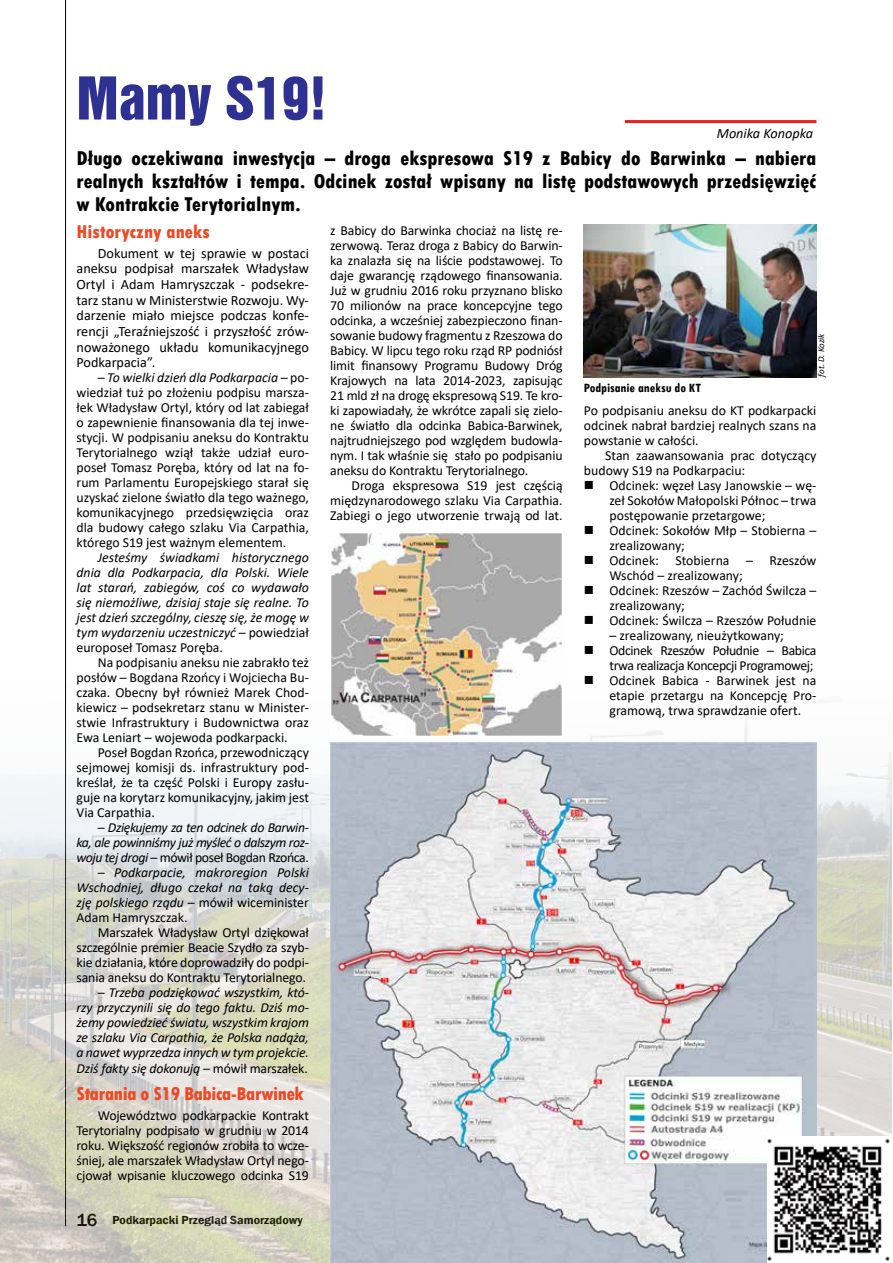
<style>
.page{position:relative;width:893px;height:1263px;background:#fff}
.page>*{position:absolute;margin:0;border:0;box-sizing:border-box;transform-origin:0 0}
.t1{font:54px "Switzerland Inserat";color:#2e3092}
.t2{font:800 condensed 21px/23.1px "Tw Cen";color:#000;text-align:justify}
.t3{font:800 condensed 19.5px "Tw Cen";letter-spacing:-.02em;color:#ef4823}
.t4{font:800 condensed 19.5px "Tw Cen";color:#ef4823}
.t5{font:14.25px/15.8px "Calibri";color:#000;text-align:justify}
.t6{font:italic 14.25px "Calibri";color:#000}
.t7{font:13.8px/15px "Calibri";color:#000;text-align:justify}
.t8{font:italic 13.8px/15px "Calibri";letter-spacing:-.01em;color:#000;text-align:justify}
.t9{font:700 condensed 13.5px "Tw Cen";color:#000}
.t10{font:600 12px "Franklin Gothic";color:#000}
.t11{font:italic 9px "Calibri";color:#000}
.s1{font-style:italic}
.s2{font-style:normal}
.s3{font-weight:500;font-size:18px}
</style>
<div class="page">
<hr style="left:65px;top:0;width:1px;height:1226px;background:#000">
<img style="left:0;top:691px;width:891px;height:572px">
<hr style="left:625px;top:120px;width:191px;height:3px;background:#ed1d24">
<img style="left:584px;top:224px;width:232px;height:153px">
<img style="left:330px;top:743px;width:486px;height:520px">
<img style="left:767px;top:1137px;width:124px;height:126px">
<img style="left:332px;top:534px;width:229px;height:201px">
<div style="left:329px;top:531px;width:235px;height:207px;border:2px solid #fff"></div>
<h1 class="t1" style="left:77px;top:65px;width:252px">Mamy S19!</h1>
<p class="t6" style="left:717px;top:124px;width:98px">Monika Konopka</p>
<h2 class="t2" style="left:77px;top:147px;width:741px">Długo oczekiwana inwestycja – droga ekspresowa S19 z Babicy do Barwinka – nabiera realnych kształtów i tempa. Odcinek został wpisany na listę podstawowych przedsięwzięć w Kontrakcie Terytorialnym.</h2>
<h3 class="t4" style="left:77px;top:220px;width:135px">Historyczny aneks</h3>
<p class="t5" style="left:77px;top:245px;width:234px;text-indent:21px">Dokument w tej sprawie w postaci aneksu podpisał marszałek Władysław Ortyl i Adam Hamryszczak - podsekre&shy;tarz stanu w Ministerstwie Rozwoju. Wy&shy;darzenie miało miejsce podczas konfe&shy;rencji „Teraźniejszość i przyszłość zrów&shy;noważonego układu komunikacyjnego Podkarpacia”.</p>
<p class="t7" style="left:77px;top:370px;width:234px;text-indent:21px"><span class="s1">– To wielki dzień dla Podkarpacia –</span> po&shy;wiedział tuż po złożeniu podpisu marsza&shy;łek Władysław Ortyl, który od lat zabiegał o zapewnienie finansowania dla tej inwe&shy;stycji. W podpisaniu aneksu do Kontraktu Terytorialnego wziął także udział euro&shy;poseł Tomasz Poręba, który od lat na fo&shy;rum Parlamentu Europejskiego starał się uzyskać zielone światło dla tego ważnego, komunikacyjnego przedsięwzięcia oraz dla budowy całego szlaku Via Carpathia, którego S19 jest ważnym elementem.</p>
<p class="t8" style="left:77px;top:550px;width:234px;text-indent:21px">Jesteśmy świadkami historycznego dnia dla Podkarpacia, dla Polski. Wiele lat starań, zabiegów, coś co wydawało się niemożliwe, dzisiaj staje się realne. To jest dzień szczególny, cieszę się, że mogę w tym wydarzeniu uczestniczyć <span class="s2">– powiedział europoseł Tomasz Poręba.</span></p>
<p class="t7" style="left:77px;top:655px;width:234px;text-indent:21px">Na podpisaniu aneksu nie zabrakło też posłów – Bogdana Rzońcy i Wojciecha Bu&shy;czaka. Obecny był również Marek Chod&shy;kiewicz – podsekretarz stanu w Minister&shy;stwie Infrastruktury i Budownictwa oraz Ewa Leniart – wojewoda podkarpacki.</p>
<p class="t7" style="left:77px;top:745px;width:234px;text-indent:21px">Poseł Bogdan Rzońca, przewodniczący sejmowej komisji ds. infrastruktury pod&shy;kreślał, że ta część Polski i Europy zasłu&shy;guje na korytarz komunikacyjny, jakim jest Via Carpathia.</p>
<p class="t8" style="left:77px;top:820px;width:234px;text-indent:21px">– Dziękujemy za ten odcinek do Barwin&shy;ka, ale powinniśmy już myśleć o dalszym roz&shy;woju tej drogi <span class="s2">– mówił poseł Bogdan Rzońca.</span></p>
<p class="t8" style="left:77px;top:865px;width:234px;text-indent:21px">– Podkarpacie, makroregion Polski Wschodniej, długo czekał na taką decy&shy;zję polskiego rządu <span class="s2">– mówił wiceminister Adam Hamryszczak.</span></p>
<p class="t7" style="left:77px;top:925px;width:234px;text-indent:21px">Marszałek Władysław Ortyl dziękował szczególnie premier Beacie Szydło za szyb&shy;kie działania, które doprowadziły do podpi&shy;sania aneksu do Kontraktu Terytorialnego.</p>
<p class="t8" style="left:77px;top:985px;width:234px;text-indent:21px">– Trzeba podziękować wszystkim, któ&shy;rzy przyczynili się do tego faktu. Dziś mo&shy;żemy powiedzieć światu, wszystkim krajom ze szlaku Via Carpathia, że Polska nadąża, a nawet wyprzedza innych w tym projekcie.<br>Dziś fakty się dokonują – <span class="s2">mówił marszałek.</span></p>
<h3 class="t3" style="left:77px;top:1082px;width:229px">Starania o S19 Babica-Barwinek</h3>
<p class="t7" style="left:77px;top:1107px;width:234px;text-indent:21px">Województwo podkarpackie Kontrakt Terytorialny podpisało w grudniu w 2014 roku. Większość regionów zrobiła to wcze&shy;śniej, ale marszałek Władysław Ortyl nego&shy;cjował wpisanie kluczowego odcinka S19</p>
<p class="t10" style="left:77px;top:1213px;width:228px"><span class="s3">16</span> Podkarpacki Przegląd Samorządowy</p>
<p class="t7" style="left:330px;top:222px;width:234px">z Babicy do Barwinka chociaż na listę re&shy;zerwową. Teraz droga z Babicy do Barwin&shy;ka znalazła się na liście podstawowej. To daje gwarancję rządowego finansowania.<br>Już w grudniu 2016 roku przyznano blisko 70 milionów na prace koncepcyjne tego odcinka, a wcześniej zabezpieczono finan&shy;sowanie budowy fragmentu z Rzeszowa do Babicy. W lipcu tego roku rząd RP podniósł limit finansowy Programu Budowy Dróg Krajowych na lata 2014-2023, zapisując 21 mld zł na drogę ekspresową S19. Te kro&shy;ki zapowiadały, że wkrótce zapali się zielo&shy;ne światło dla odcinka Babica-Barwinek, najtrudniejszego pod względem budowla&shy;nym. I tak właśnie się stało po podpisaniu aneksu do Kontraktu Terytorialnego.</p>
<p class="t7" style="left:330px;top:477px;width:234px;text-indent:21px">Droga ekspresowa S19 jest częścią międzynarodowego szlaku Via Carpathia.<br>Zabiegi o jego utworzenie trwają od lat.</p>
<p class="t9" style="left:584px;top:379px;width:119px">Podpisanie aneksu do KT</p>
<p class="t11" style="left:815px;top:377px;width:44px;rotate:-90deg">fot. D. Kozik</p>
<p class="t7" style="left:584px;top:403px;width:234px">Po podpisaniu aneksu do KT podkarpacki odcinek nabrał bardziej realnych szans na powstanie w całości.</p>
<p class="t7" style="left:584px;top:448px;width:234px;text-indent:21px">Stan zaawansowania prac dotyczący budowy S19 na Podkarpaciu:</p>
<p class="t7" style="left:609px;top:478px;width:208px;text-align:left">Odcinek: węzeł Lasy Janowskie – wę&shy;zeł Sokołów Małopolski Północ – trwa postępowanie przetargowe;<br>Odcinek: Sokołów Młp – Stobierna – zrealizowany;<br>Odcinek: Stobierna – Rzeszów<br>Wschód – zrealizowany;<br>Odcinek: Rzeszów – Zachód Świlcza – zrealizowany;<br>Odcinek: Świlcza – Rzeszów Południe</p>
<p class="t7" style="left:609px;top:628px;width:208px;text-align:left">– zrealizowany, nieużytkowany; Odcinek Rzeszów Południe – Babica trwa realizacja Koncepcji Programowej; Odcinek Babica - Barwinek jest na etapie przetargu na Koncepcję Pro&shy;gramową, trwa sprawdzanie ofert.</p>
</div>
